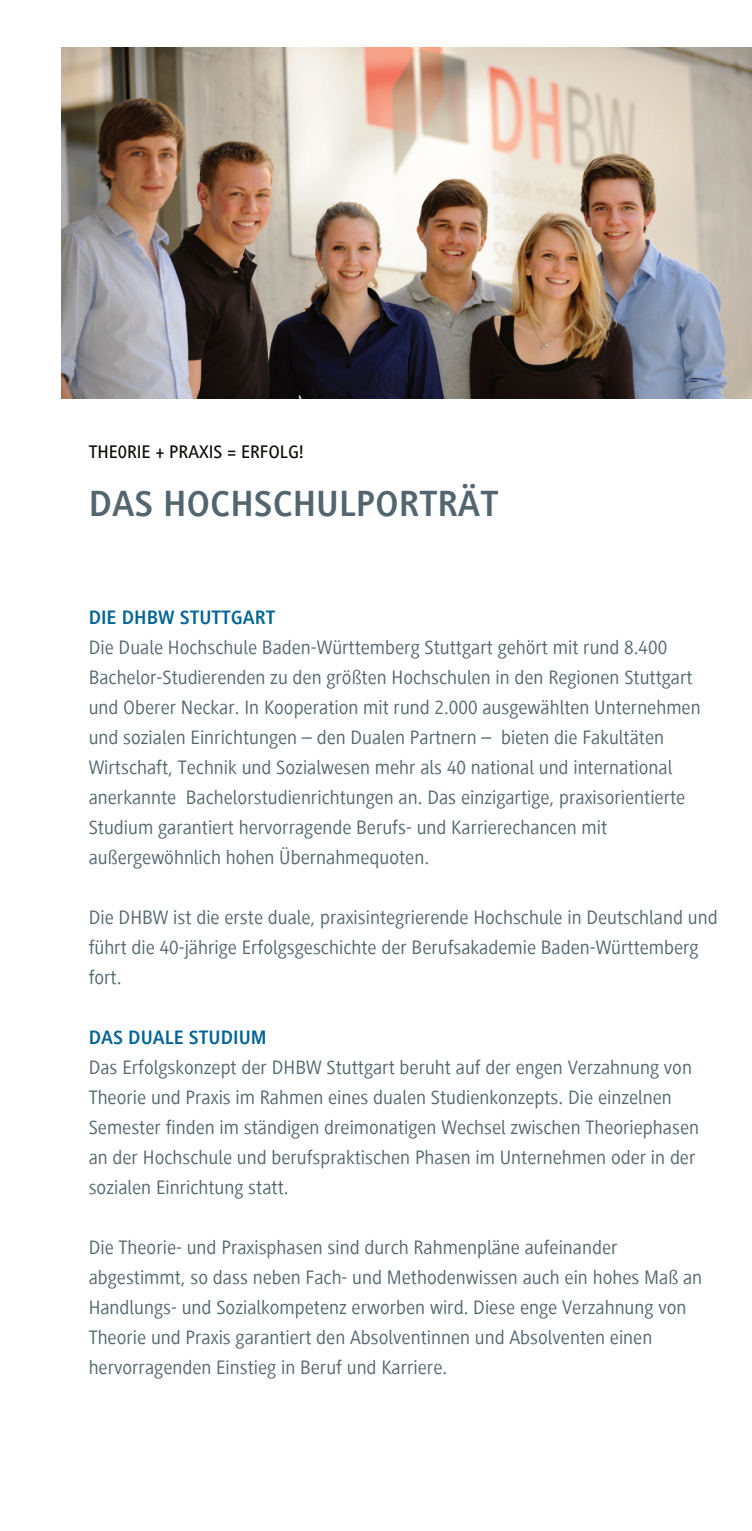
<style>
.page{position:relative;width:752px;height:1531px;background:#fff}
.page>*{position:absolute;margin:0;border:0;box-sizing:border-box;transform-origin:0 0}
.t1{font:700 37.5px "+RNFGLC Generis Sans Com";color:#53656e}
.t2{font:20px/30px "+DWXTGC Generis Sans Com";color:#53656e}
.t3{font:700 20px "+RNFGLC Generis Sans Com";color:#006494}
.t4{font:500 18.75px "+CVIDPJ Generis Sans Com";color:#0c0806}
</style>
<div class="page">
<img style="left:62px;top:47px;width:689px;height:351px">
<p class="t4" style="left:89px;top:441px;width:217px">THE0RIE + PRAXIS = ERFOLG!</p>
<h1 class="t1" style="left:89px;top:484px;width:411px">DAS HOCHSCHULPORTRÄT</h1>
<p class="t3" style="left:89px;top:606px;width:188px">DIE DHBW STUTTGART</p>
<p class="t2" style="left:89px;top:632px;width:613px">Die Duale Hochschule Baden-Württemberg Stuttgart gehört mit rund 8.400<br>Bachelor-Studierenden zu den größten Hochschulen in den Regionen Stuttgart und Oberer Neckar. In Kooperation mit rund 2.000 ausgewählten Unternehmen und sozialen Einrichtungen – den Dualen Partnern – bieten die Fakultäten Wirtschaft, Technik und Sozialwesen mehr als 40 national und international anerkannte Bachelorstudienrichtungen an. Das einzigartige, praxisorientierte Studium garantiert hervorragende Berufs- und Karrierechancen mit außergewöhnlich hohen Übernahmequoten.</p>
<p class="t2" style="left:89px;top:902px;width:630px">Die DHBW ist die erste duale, praxisintegrierende Hochschule in Deutschland und führt die 40-jährige Erfolgsgeschichte der Berufsakademie Baden-Württemberg fort.</p>
<p class="t3" style="left:89px;top:1026px;width:179px">DAS DUALE STUDIUM</p>
<p class="t2" style="left:89px;top:1052px;width:611px">Das Erfolgskonzept der DHBW Stuttgart beruht auf der engen Verzahnung von Theorie und Praxis im Rahmen eines dualen Studienkonzepts. Die einzelnen Semester finden im ständigen dreimonatigen Wechsel zwischen Theoriephasen an der Hochschule und berufspraktischen Phasen im Unternehmen oder in der sozialen Einrichtung statt.</p>
<p class="t2" style="left:89px;top:1232px;width:614px">Die Theorie- und Praxisphasen sind durch Rahmenpläne aufeinander abgestimmt, so dass neben Fach- und Methodenwissen auch ein hohes Maß an Handlungs- und Sozialkompetenz erworben wird. Diese enge Verzahnung von Theorie und Praxis garantiert den Absolventinnen und Absolventen einen hervorragenden Einstieg in Beruf und Karriere.</p>
</div>
